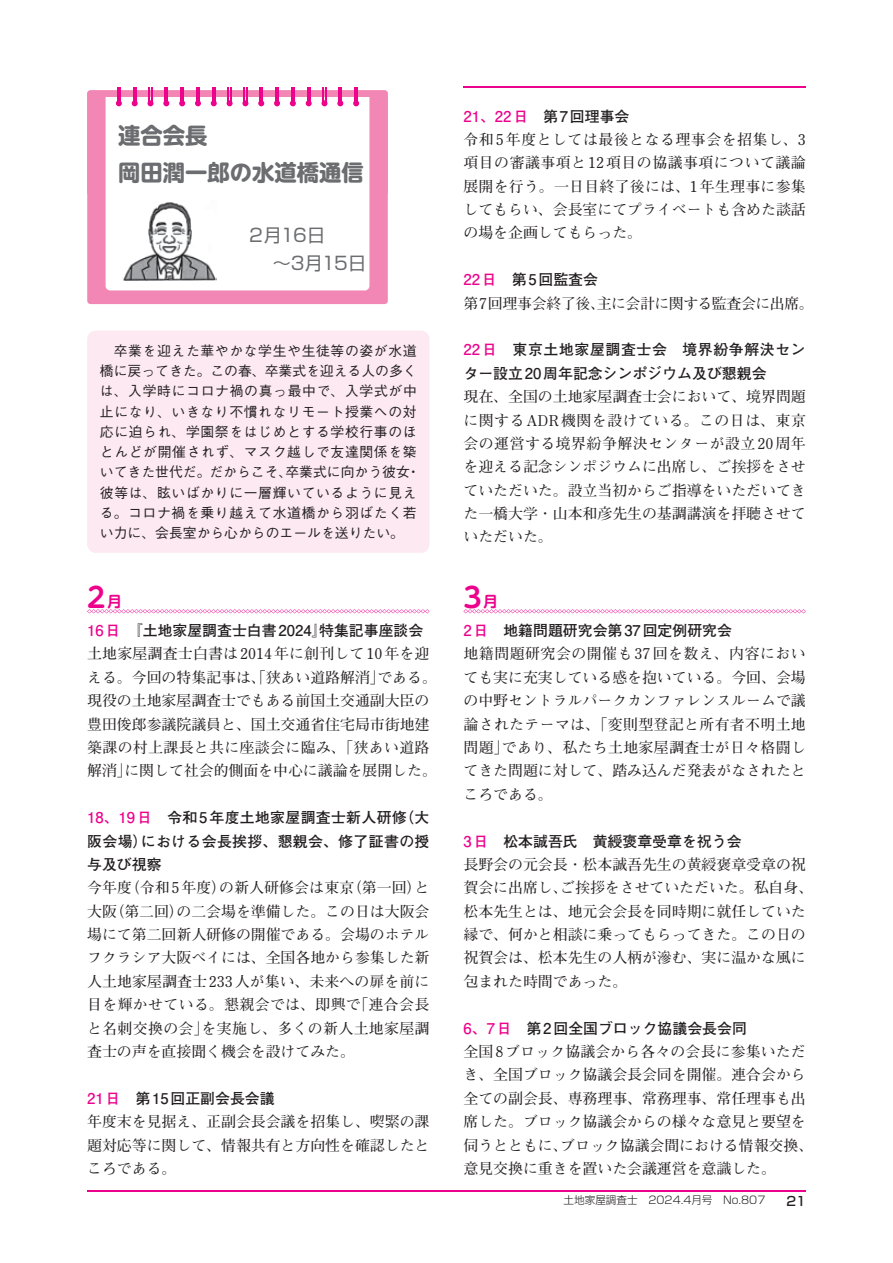
<style>
.page{position:relative;width:893px;height:1263px;background:#fff}
.page>*{position:absolute;margin:0;border:0;box-sizing:border-box;transform-origin:0 0}
.t1{font:700 27.6px "UD Shin M Go Pr 6 N De";color:#ed028c}
.t2{font:700 22.35px/37.2px "UD Shin M Go Pr 6 N";color:#6c6d70}
.t3{font:18px/27.6px "Shin Go Pr 6 N";letter-spacing:-.025em;color:#6c6d70}
.t4{font:700 14.85px/23.4px "Futo Min A101 Pr 6 N";color:#231f20;text-align:justify}
.t5{font:700 14.85px/23.4px "Futo Go B101 Pr 6 N";color:#231f20;text-align:justify}
.t6{font:700 14.85px/23.4px "Futo Go B101 Pr 6 N";letter-spacing:.02em;color:#231f20}
.t7{font:700 14.85px "Futo Min A101 Pr 6 N";letter-spacing:-.025em;color:#231f20}
.t8{font:700 14.85px "Futo Go B101 Pr 6 N";color:#ed028c}
.t9{font:500 13.8px/20.2px "Gothic BBB Pr 6 N";letter-spacing:.045em;color:#231f20}
.t10{font:500 12.75px "Shin Go Pr 6 N";color:#231f20}
.t11{font:300 10.65px "Shin Go Pr 6 N";color:#231f20}
.s1{font-size:14.85px}
.s2{color:#ed028c}
.s3{color:#231f20}
</style>
<div class="page">
<div style="left:87px;top:90px;width:301px;height:214px;background:#f287b6;border-radius:3px"></div>
<div style="left:106px;top:194px;width:263px;height:96px;background:#fff"></div>
<svg style="left:87px;top:87px;width:301px;height:107px"></svg>
<img style="left:123px;top:201px;width:93px;height:79px">
<hr style="left:87px;top:1191px;width:719px;height:1px;background:#ed028c">
<svg style="left:87px;top:609px;width:342px;height:4px"></svg>
<svg style="left:463px;top:609px;width:343px;height:4px"></svg>
<div style="left:87px;top:331px;width:342px;height:222px;background:#fce9f1;border-radius:9px"></div>
<hr style="left:463px;top:87px;width:343px;height:1px;background:#ed028c">
<h2 class="t2" style="left:118px;top:115px;width:247px">連合会長　<br>岡田潤一郎の水道橋通信</h2>
<p class="t3" style="left:273px;top:220px;width:95px;text-indent:-23px">2月16日<br>～3月15日</p>
<p class="t9" style="left:100px;top:340px;width:322px;text-indent:14px">卒業を迎えた華やかな学生や生徒等の姿が水道橋に戻ってきた。この春、卒業式を迎える人の多くは、入学時にコロナ禍の真っ最中で、入学式が中止になり、いきなり不慣れなリモート授業への対応に迫られ、学園祭をはじめとする学校行事のほとんどが開催されず、マスク越しで友達関係を築いてきた世代だ。だからこそ、卒業式に向かう彼女・彼等は、眩いばかりに一層輝いているように見える。コロナ禍を乗り越えて水道橋から羽ばたく若い力に、会長室から心からのエールを送りたい。</p>
<h1 class="t1" style="left:87px;top:574px;width:36px">2<span class="s1">月</span></h1>
<p class="t5" style="left:87px;top:618px;width:338px"><span class="s2">16日　</span>『土地家屋調査士白書2024』特集記事座談会</p>
<p class="t4" style="left:87px;top:642px;width:351px;text-align:left">土地家屋調査士白書は2014年に創刊して10年を迎える。今回の特集記事は、「狭あい道路解消」である。現役の土地家屋調査士でもある前国土交通副大臣の豊田俊郎参議院議員と、国土交通省住宅局市街地建築課の村上課長と共に座談会に臨み、「狭あい道路解消」に関して社会的側面を中心に議論を展開した。</p>
<p class="t5" style="left:87px;top:805px;width:344px"><span class="s2">18、19日　</span>令和5年度土地家屋調査士新人研修（大阪会場）における会長挨拶、懇親会、修了証書の授与及び視察</p>
<p class="t4" style="left:87px;top:875px;width:344px">今年度（令和5年度）の新人研修会は東京（第一回）と大阪（第二回）の二会場を準備した。この日は大阪会場にて第二回新人研修の開催である。会場のホテルフクラシア大阪ベイには、全国各地から参集した新人土地家屋調査士233人が集い、未来への扉を前に目を輝かせている。懇親会では、即興で「連合会長と名刺交換の会」を実施し、多くの新人土地家屋調査士の声を直接聞く機会を設けてみた。</p>
<p class="t5" style="left:87px;top:1086px;width:189px"><span class="s2">21日　</span>第15回正副会長会議</p>
<p class="t4" style="left:87px;top:1109px;width:344px">年度末を見据え、正副会長会議を招集し、喫緊の課題対応等に関して、情報共有と方向性を確認したところである。</p>
<p class="t8" style="left:463px;top:104px;width:168px">21、22日　<span class="s3">第7回理事会</span></p>
<p class="t4" style="left:463px;top:127px;width:344px">令和5年度としては最後となる理事会を招集し、3項目の審議事項と12項目の協議事項について議論展開を行う。一日目終了後には、1年生理事に参集してもらい、会長室にてプライベートも含めた談話の場を企画してもらった。</p>
<p class="t5" style="left:463px;top:267px;width:136px"><span class="s2">22日　</span>第5回監査会</p>
<p class="t7" style="left:463px;top:291px;width:352px">第7回理事会終了後、主に会計に関する監査会に出席。</p>
<p class="t6" style="left:463px;top:337px;width:344px"><span class="s2">22日　</span>東京土地家屋調査士会　境界紛争解決センター設立20周年記念シンポジウム及び懇親会</p>
<p class="t4" style="left:463px;top:384px;width:344px">現在、全国の土地家屋調査士会において、境界問題に関するADR機関を設けている。この日は、東京会の運営する境界紛争解決センターが設立20周年を迎える記念シンポジウムに出席し、ご挨拶をさせていただいた。設立当初からご指導をいただいてきた一橋大学・山本和彦先生の基調講演を拝聴させていただいた。</p>
<h1 class="t1" style="left:463px;top:574px;width:36px">3<span class="s1">月</span></h1>
<p class="t5" style="left:463px;top:618px;width:270px"><span class="s2">2日　</span>地籍問題研究会第37回定例研究会</p>
<p class="t4" style="left:463px;top:642px;width:344px">地籍問題研究会の開催も37回を数え、内容においても実に充実している感を抱いている。今回、会場の中野セントラルパークカンファレンスルームで議論されたテーマは、「変則型登記と所有者不明土地問題」であり、私たち土地家屋調査士が日々格闘してきた問題に対して、踏み込んだ発表がなされたところである。</p>
<p class="t5" style="left:463px;top:829px;width:280px"><span class="s2">3日　</span>松本誠吾氏　黄綬褒章受章を祝う会</p>
<p class="t4" style="left:463px;top:852px;width:351px;text-align:left">長野会の元会長・松本誠吾先生の黄綬褒章受章の祝賀会に出席し、ご挨拶をさせていただいた。私自身、松本先生とは、地元会会長を同時期に就任していた縁で、何かと相談に乗ってもらってきた。この日の祝賀会は、松本先生の人柄が滲む、実に温かな風に包まれた時間であった。</p>
<p class="t5" style="left:463px;top:1016px;width:285px"><span class="s2">6、7日　</span>第2回全国ブロック協議会長会同</p>
<p class="t4" style="left:463px;top:1039px;width:351px;text-align:left">全国8ブロック協議会から各々の会長に参集いただき、全国ブロック協議会長会同を開催。連合会から全ての副会長、専務理事、常務理事、常任理事も出席した。ブロック協議会からの様々な意見と要望を伺うとともに、ブロック協議会間における情報交換、意見交換に重きを置いた会議運営を意識した。</p>
<p class="t11" style="left:563px;top:1191px;width:203px">土地家屋調査士　2024.4月号　No.807</p>
<p class="t10" style="left:786px;top:1191px;width:21px">21</p>
</div>
